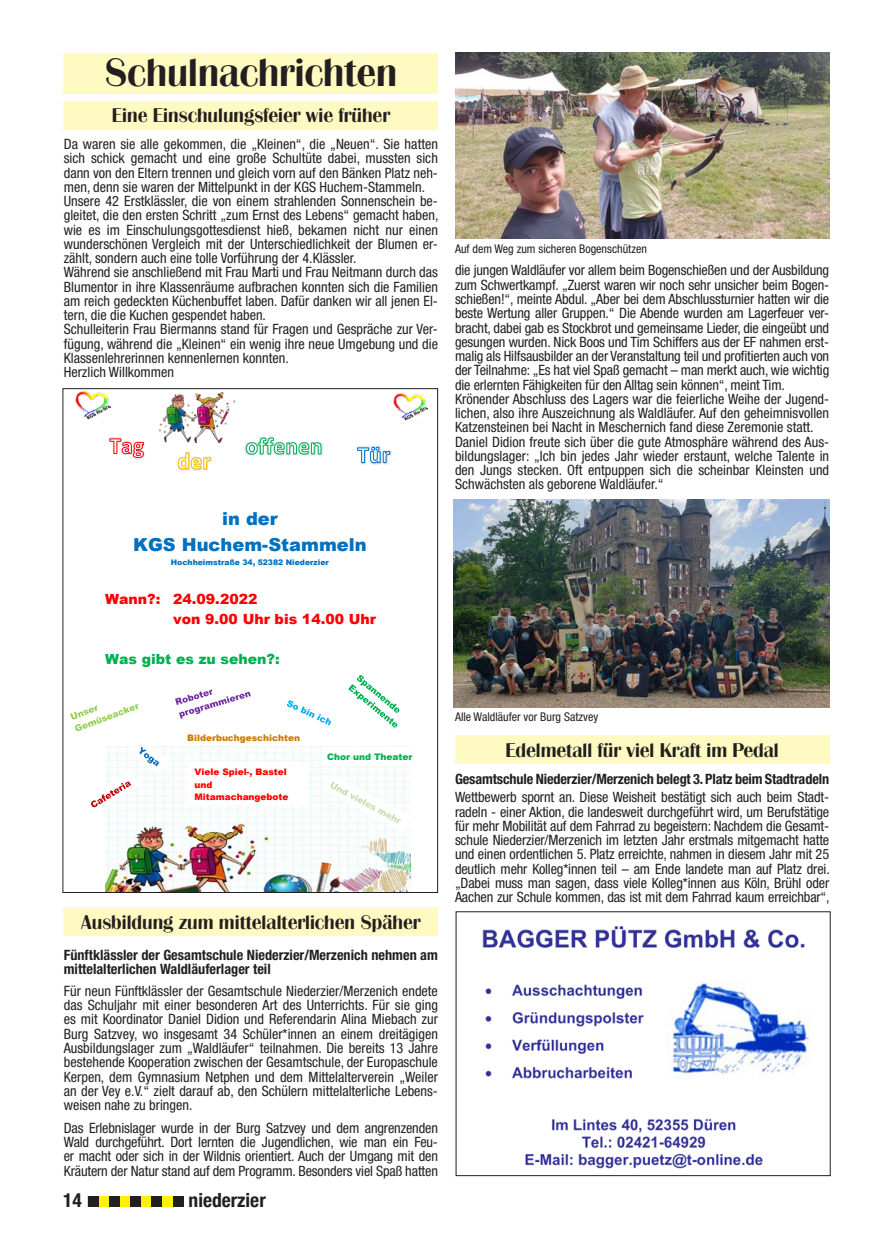
<style>
.page{position:relative;width:893px;height:1234px;background:#fff}
.page>*{position:absolute;margin:0;border:0;box-sizing:border-box;transform-origin:0 0}
.Großer_Titelbalken_g{font:39px "Britannic BQ";color:#231f20}
.Kleiner_Titelbalken{font:19.5px "Britannic BQ";color:#231f20}
.t1{font:700 condensed 19.5px "Helvetica Neue";color:#231f20}
.t2{font:900 17.85px/25.3px "Arial";color:#0070c0;text-align:center}
.Helvetica_Neue_Fließ{font:condensed 14.25px/14.2px "Helvetica Neue LT Std";color:#231f20;text-align:justify}
.Helvetica_Neue_Fließ-2{font:700 condensed 14.25px/14.2px "Helvetica Neue LT Std";color:#231f20}
.t3{font:900 14.1px/19.8px "Arial";color:#f00}
.t4{font:900 14.1px "Arial";color:#00b050}
.Helvetica_Neue_Fließ-3{font:condensed 12px "Helvetica Neue LT Std";color:#231f20}
.t5{font:900 9px/12.6px "Arial";color:#f00}
.t6{font:900 9px "Arial";color:#cc7b04}
.t7{font:900 9px "Arial";color:#00b050}
.t8{font:900 7.65px "Arial";color:#0070c0}
</style>
<div class="page">
<div style="left:64px;top:53px;width:374px;height:40px;background:#fffac1"></div>
<div style="left:64px;top:101px;width:374px;height:28px;background:#fffac1"></div>
<div style="left:64px;top:907px;width:374px;height:28px;background:#fffac1"></div>
<div style="left:455px;top:735px;width:374px;height:28px;background:#fffac1"></div>
<img style="left:160px;top:392px;width:74px;height:51px">
<img style="left:105px;top:746px;width:305px;height:144px">
<img style="left:108px;top:437px;width:37px;height:22px">
<svg style="left:109px;top:438px;width:35px;height:20px"></svg>
<img style="left:177px;top:451px;width:35px;height:19px">
<svg style="left:178px;top:452px;width:33px;height:17px"></svg>
<img style="left:245px;top:436px;width:77px;height:19px">
<svg style="left:246px;top:437px;width:75px;height:17px"></svg>
<img style="left:356px;top:445px;width:35px;height:19px">
<svg style="left:357px;top:446px;width:33px;height:17px"></svg>
<img style="left:393px;top:393px;width:35px;height:30px">
<img style="left:76px;top:392px;width:34px;height:28px">
<div style="left:322px;top:747px;width:97px;height:17px;background:#fff"></div>
<svg style="left:287px;top:675px;width:113px;height:53px"></svg>
<div style="left:190px;top:762px;width:118px;height:43px;background:#fff"></div>
<svg style="left:70px;top:689px;width:191px;height:126px"></svg>
<svg style="left:322px;top:773px;width:89px;height:59px"></svg>
<img style="left:455px;top:52px;width:374px;height:186px">
<img style="left:454px;top:500px;width:375px;height:207px">
<img style="left:482px;top:926px;width:328px;height:243px">
<div style="left:88px;top:1196px;width:95px;height:10px;background:#fff101"></div>
<div style="left:88px;top:1196px;width:10px;height:10px;background:#231f20"></div>
<div style="left:109px;top:1196px;width:11px;height:10px;background:#231f20"></div>
<div style="left:130px;top:1196px;width:11px;height:10px;background:#231f20"></div>
<div style="left:151px;top:1196px;width:11px;height:10px;background:#231f20"></div>
<div style="left:173px;top:1196px;width:10px;height:10px;background:#231f20"></div>
<p class="Großer_Titelbalken_g" style="left:105px;top:49px;width:294px">Schulnachrichten</p>
<p class="Kleiner_Titelbalken" style="left:112px;top:104px;width:280px">Eine Einschulungsfeier wie früher</p>
<p class="Helvetica_Neue_Fließ" style="left:64px;top:137px;width:376px">Da waren sie alle gekommen, die „Kleinen“, die „Neuen“. Sie hatten sich schick gemacht und eine große Schultüte dabei, mussten sich dann von den Eltern trennen und gleich vorn auf den Bänken Platz neh&shy;men, denn sie waren der Mittelpunkt in der KGS Huchem-Stammeln.</p>
<p class="Helvetica_Neue_Fließ" style="left:64px;top:194px;width:376px">Unsere 42 Erstklässler, die von einem strahlenden Sonnenschein be&shy;gleitet, die den ersten Schritt „zum Ernst des Lebens“ gemacht haben, wie es im Einschulungsgottesdienst hieß, bekamen nicht nur einen wunderschönen Vergleich mit der Unterschiedlichkeit der Blumen er&shy;zählt, sondern auch eine tolle Vorführung der 4.Klässler.</p>
<p class="Helvetica_Neue_Fließ" style="left:64px;top:265px;width:376px">Während sie anschließend mit Frau Marti und Frau Neitmann durch das Blumentor in ihre Klassenräume aufbrachen konnten sich die Familien am reich gedeckten Küchenbuffet laben. Dafür danken wir all jenen El&shy;tern, die die Kuchen gespendet haben.</p>
<p class="Helvetica_Neue_Fließ" style="left:64px;top:322px;width:376px">Schulleiterin Frau Biermanns stand für Fragen und Gespräche zur Ver&shy;fügung, während die „Kleinen“ ein wenig ihre neue Umgebung und die Klassenlehrerinnen kennenlernen konnten.</p>
<p class="Helvetica_Neue_Fließ" style="left:64px;top:365px;width:112px">Herzlich Willkommen</p>
<p class="t2" style="left:133px;top:505px;width:235px">in der<br>KGS Huchem-Stammeln</p>
<p class="t8" style="left:171px;top:556px;width:159px">Hochheimstraße 34, 52382 Niederzier</p>
<p class="t3" style="left:173px;top:588px;width:204px;text-indent:-68px">Wann?: 24.09.2022<br>von 9.00 Uhr bis 14.00 Uhr</p>
<p class="t4" style="left:105px;top:648px;width:176px">Was gibt es zu sehen?:</p>
<p class="Helvetica_Neue_Fließ-3" style="left:455px;top:241px;width:193px">Auf dem Weg zum sicheren Bogenschützen</p>
<p class="Helvetica_Neue_Fließ" style="left:455px;top:263px;width:376px">die jungen Waldläufer vor allem beim Bogenschießen und der Ausbildung zum Schwertkampf. „Zuerst waren wir noch sehr unsicher beim Bogen&shy;schießen!“, meinte Abdul. „Aber bei dem Abschlussturnier hatten wir die beste Wertung aller Gruppen.“ Die Abende wurden am Lagerfeuer ver&shy;bracht, dabei gab es Stockbrot und gemeinsame Lieder, die eingeübt und gesungen wurden. Nick Boos und Tim Schiffers aus der EF nahmen erst&shy;malig als Hilfsausbilder an der Veranstaltung teil und profitierten auch von der Teilnahme: „Es hat viel Spaß gemacht – man merkt auch, wie wichtig die erlernten Fähigkeiten für den Alltag sein können“, meint Tim.</p>
<p class="Helvetica_Neue_Fließ" style="left:455px;top:391px;width:376px">Krönender Abschluss des Lagers war die feierliche Weihe der Jugend&shy;lichen, also ihre Auszeichnung als Waldläufer. Auf den geheimnisvollen Katzensteinen bei Nacht in Meschernich fand diese Zeremonie statt.</p>
<p class="Helvetica_Neue_Fließ" style="left:455px;top:434px;width:376px">Daniel Didion freute sich über die gute Atmosphäre während des Aus&shy;bildungslager: „Ich bin jedes Jahr wieder erstaunt, welche Talente in den Jungs stecken. Oft entpuppen sich die scheinbar Kleinsten und Schwächsten als geborene Waldläufer.“</p>
<p class="t6" style="left:187px;top:731px;width:114px">Bilderbuchgeschichten</p>
<p class="t5" style="left:194px;top:765px;width:95px">Viele Spiel-, Bastel und<br>Mitamachangebote</p>
<p class="t7" style="left:327px;top:749px;width:87px">Chor und Theater</p>
<p class="Kleiner_Titelbalken" style="left:81px;top:910px;width:341px">Ausbildung zum mittelalterlichen Späher</p>
<p class="Helvetica_Neue_Fließ-2" style="left:64px;top:947px;width:376px">Fünftklässler der Gesamtschule Niederzier/Merzenich nehmen am mittelalterlichen Waldläuferlager teil</p>
<p class="Helvetica_Neue_Fließ" style="left:64px;top:983px;width:376px">Für neun Fünftklässler der Gesamtschule Niederzier/Merzenich endete das Schuljahr mit einer besonderen Art des Unterrichts. Für sie ging es mit Koordinator Daniel Didion und Referendarin Alina Miebach zur Burg Satzvey, wo insgesamt 34 Schüler*innen an einem dreitägigen Ausbildungslager zum „Waldläufer“ teilnahmen. Die bereits 13 Jahre bestehende Kooperation zwischen der Gesamtschule, der Europaschule Kerpen, dem Gymnasium Netphen und dem Mittelalterverein „Weiler an der Vey e.V.“ zielt darauf ab, den Schülern mittelalterliche Lebens&shy;weisen nahe zu bringen.</p>
<p class="Helvetica_Neue_Fließ" style="left:64px;top:1120px;width:376px">Das Erlebnislager wurde in der Burg Satzvey und dem angrenzenden Wald durchgeführt. Dort lernten die Jugendlichen, wie man ein Feu&shy;er macht oder sich in der Wildnis orientiert. Auch der Umgang mit den Kräutern der Natur stand auf dem Programm. Besonders viel Spaß hatten</p>
<h2 class="t1" style="left:63px;top:1183px;width:20px">14</h2>
<h2 class="t1" style="left:189px;top:1183px;width:79px">niederzier</h2>
<p class="Helvetica_Neue_Fließ-3" style="left:455px;top:709px;width:145px">Alle Waldläufer vor Burg Satzvey</p>
<p class="Kleiner_Titelbalken" style="left:505px;top:738px;width:275px">Edelmetall für viel Kraft im Pedal</p>
<p class="Helvetica_Neue_Fließ-2" style="left:455px;top:771px;width:376px">Gesamtschule Niederzier/Merzenich belegt 3. Platz beim Stadtradeln</p>
<p class="Helvetica_Neue_Fließ" style="left:455px;top:789px;width:376px">Wettbewerb spornt an. Diese Weisheit bestätigt sich auch beim Stadt&shy;radeln - einer Aktion, die landesweit durchgeführt wird, um Berufstätige für mehr Mobilität auf dem Fahrrad zu begeistern: Nachdem die Gesamt&shy;schule Niederzier/Merzenich im letzten Jahr erstmals mitgemacht hatte und einen ordentlichen 5. Platz erreichte, nahmen in diesem Jahr mit 25 deutlich mehr Kolleg*innen teil – am Ende landete man auf Platz drei. „Dabei muss man sagen, dass viele Kolleg*innen aus Köln, Brühl oder Aachen zur Schule kommen, das ist mit dem Fahrrad kaum erreichbar“,</p>
</div>
